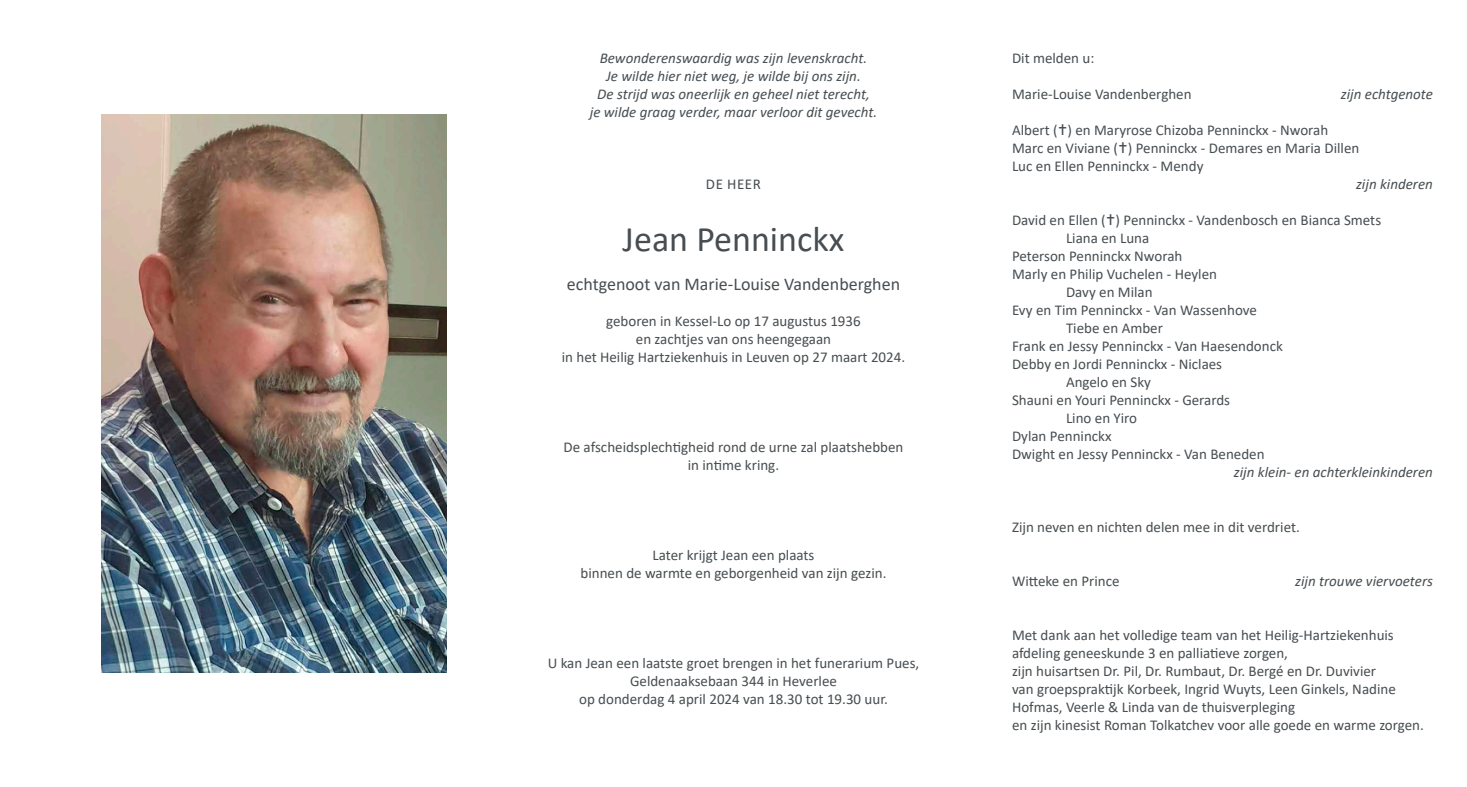
<style>
.page{position:relative;width:1467px;height:787px;background:#fff}
.page>*{position:absolute;margin:0;border:0;box-sizing:border-box;transform-origin:0 0}
.t1{font:36px "Calibri";color:#474d51}
.t2{font:18px "Calibri";color:#474d51}
.t3{font:15px/18px "Calibri";color:#474d51;text-align:center}
.t4{font:italic 15px/18px "Calibri";color:#474d51;text-align:center}
</style>
<div class="page">
<img style="left:101px;top:115px;width:345px;height:557px">
<p class="t4" style="left:590px;top:49px;width:289px">Bewonderenswaardig was zijn levenskracht.<br>Je wilde hier niet weg, je wilde bij ons zijn.<br>De strijd was oneerlijk en geheel niet terecht,<br>je wilde graag verder, maar verloor dit gevecht.</p>
<p class="t3" style="left:706px;top:175px;width:57px">DE HEER</p>
<h1 class="t1" style="left:623px;top:214px;width:223px">Jean Penninckx</h1>
<p class="t2" style="left:567px;top:272px;width:335px">echtgenoot van Marie-Louise Vandenberghen</p>
<p class="t3" style="left:562px;top:312px;width:345px">geboren in Kessel-Lo op 17 augustus 1936<br>en zachtjes van ons heengegaan<br>in het Heilig Hartziekenhuis in Leuven op 27 maart 2024.</p>
<p class="t3" style="left:564px;top:438px;width:341px">De afscheidsplechtigheid rond de urne zal plaatshebben in intime kring.</p>
<p class="t3" style="left:581px;top:546px;width:307px">Later krijgt Jean een plaats<br>binnen de warmte en geborgenheid van zijn gezin.</p>
<p class="t3" style="left:548px;top:654px;width:373px">U kan Jean een laatste groet brengen in het funerarium Pues,<br>Geldenaaksebaan 344 in Heverlee<br>op donderdag 4 april 2024 van 18.30 tot 19.30 uur.</p>
<p class="t3" style="left:1012px;top:49px;width:84px">Dit melden u:</p>
<p class="t3" style="left:1012px;top:85px;width:181px">Marie-Louise Vandenberghen</p>
<p class="t4" style="left:1341px;top:85px;width:94px">zijn echtgenote</p>
<p class="t3" style="left:1012px;top:121px;width:349px;text-align:left">Albert ( ) en Maryrose Chizoba Penninckx - Nworah<br>Marc en Viviane ( ) Penninckx - Demares en Maria Dillen<br>Luc en Ellen Penninckx - Mendy</p>
<p class="t4" style="left:1356px;top:175px;width:78px">zijn kinderen</p>
<p class="t3" style="left:1012px;top:211px;width:371px">David en Ellen ( ) Penninckx - Vandenbosch en Bianca Smets</p>
<p class="t3" style="left:1066px;top:229px;width:85px">Liana en Luna</p>
<p class="t3" style="left:1012px;top:247px;width:172px">Peterson Penninckx Nworah</p>
<p class="t3" style="left:1012px;top:265px;width:206px">Marly en Philip Vuchelen - Heylen</p>
<p class="t3" style="left:1066px;top:283px;width:88px">Davy en Milan</p>
<p class="t3" style="left:1012px;top:301px;width:246px">Evy en Tim Penninckx - Van Wassenhove</p>
<p class="t3" style="left:1066px;top:319px;width:98px">Tiebe en Amber</p>
<p class="t3" style="left:1012px;top:337px;width:272px">Frank en Jessy Penninckx - Van Haesendonck</p>
<p class="t3" style="left:1012px;top:355px;width:212px">Debby en Jordi Penninckx - Niclaes</p>
<p class="t3" style="left:1066px;top:373px;width:86px">Angelo en Sky</p>
<p class="t3" style="left:1012px;top:391px;width:220px">Shauni en Youri Penninckx - Gerards</p>
<p class="t3" style="left:1066px;top:409px;width:73px">Lino en Yiro</p>
<p class="t3" style="left:1012px;top:427px;width:101px">Dylan Penninckx</p>
<p class="t3" style="left:1012px;top:445px;width:254px">Dwight en Jessy Penninckx - Van Beneden</p>
<p class="t4" style="left:1234px;top:463px;width:201px">zijn klein- en achterkleinkinderen</p>
<p class="t3" style="left:1012px;top:517px;width:289px">Zijn neven en nichten delen mee in dit verdriet.</p>
<p class="t3" style="left:1012px;top:571px;width:109px">Witteke en Prince</p>
<p class="t4" style="left:1295px;top:571px;width:139px">zijn trouwe viervoeters</p>
<p class="t3" style="left:1012px;top:625px;width:413px;text-align:left">Met dank aan het volledige team van het Heilig-Hartziekenhuis afdeling geneeskunde 3 en palliatieve zorgen,<br>zijn huisartsen Dr. Pil, Dr. Rumbaut, Dr. Bergé en Dr. Duvivier<br>van groepspraktijk Korbeek, Ingrid Wuyts, Leen Ginkels, Nadine Hofmas, Veerle &amp; Linda van de thuisverpleging<br>en zijn kinesist Roman Tolkatchev voor alle goede en warme zorgen.</p>
</div>
